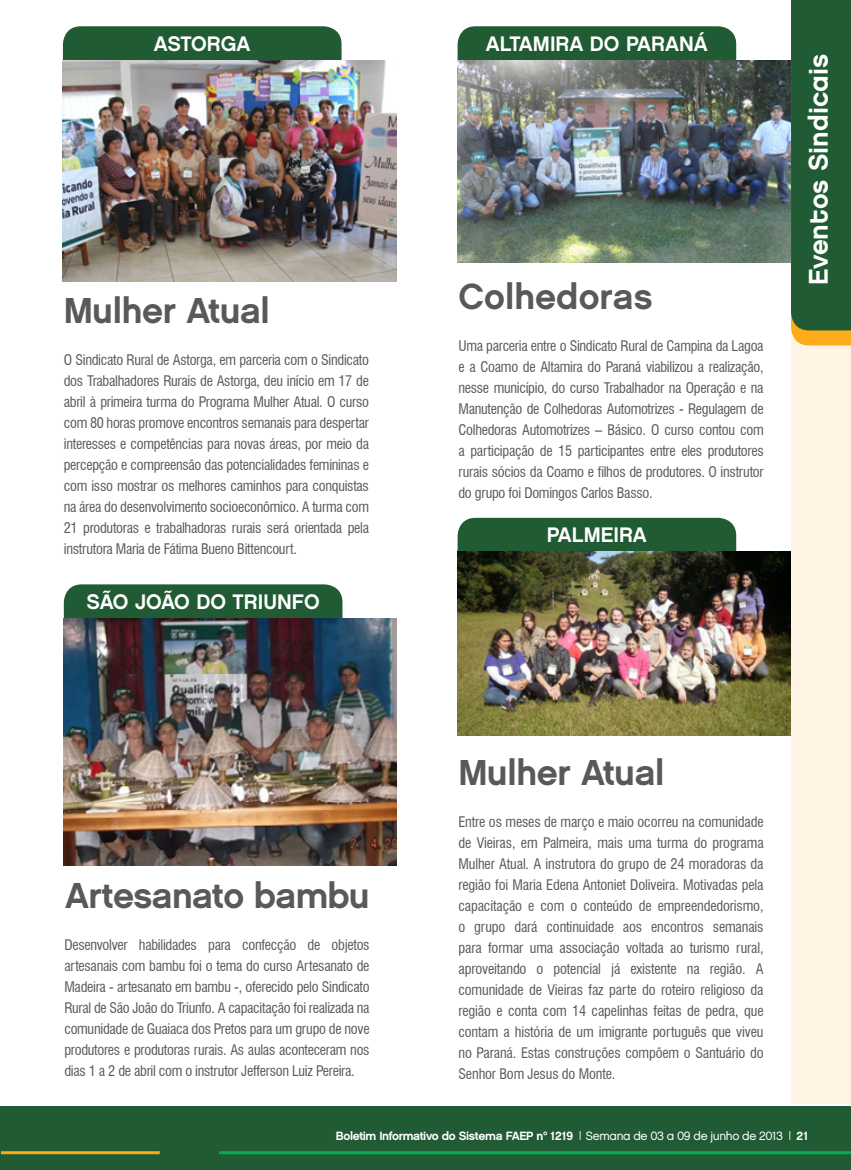
<style>
.page{position:relative;width:851px;height:1170px;background:#fff}
.page>*{position:absolute;margin:0;border:0;box-sizing:border-box;transform-origin:0 0}
.t1{font:36px "Chalet New York Nineteen Sixty";letter-spacing:-.01em;color:#58595b}
.t2{font:27px "Chalet New York Nineteen Eighty";color:#fff}
.t3{font:21px "Chalet New York Nineteen Eighty";color:#fff}
.t4{font:condensed 14.25px/21px "Swiss 721 BT";letter-spacing:-.02em;color:#58595b;text-align:justify}
.t5{font:12px "Chalet New York Nineteen Sixty";letter-spacing:-.03em;color:#fff}
.s1{font-family:"Chalet London Nineteen Eighty"}
</style>
<div class="page">
<div style="left:0;top:1106px;width:850px;height:63px;background:#205b34"></div>
<hr style="left:1px;top:1151px;width:159px;height:3px;background:#fbac18">
<hr style="left:219px;top:1151px;width:631px;height:3px;background:#00b055">
<div style="left:63px;top:26px;width:278px;height:34px;background:#205b34"></div>
<div style="left:457px;top:518px;width:279px;height:33px;background:#205b34"></div>
<div style="left:457px;top:26px;width:279px;height:34px;background:#205b34"></div>
<div style="left:64px;top:584px;width:278px;height:34px;background:#205b34"></div>
<img style="left:63px;top:60px;width:333px;height:221px">
<img style="left:457px;top:551px;width:333px;height:184px">
<img style="left:457px;top:60px;width:333px;height:202px">
<img style="left:64px;top:618px;width:333px;height:247px">
<div style="left:790px;top:0;width:60px;height:1103px;background:#fff4e3"></div>
<svg style="left:790px;top:0;width:60px;height:345px;background:#33653d"></svg>
<p class="t3" style="left:154px;top:31px;width:98px">ASTORGA</p>
<p class="t1" style="left:64px;top:289px;width:207px">Mulher Atual</p>
<p class="t4" style="left:64px;top:349px;width:307px">O Sindicato Rural de Astorga, em parceria com o Sindicato dos Trabalhadores Rurais de Astorga, deu início em 17 de abril à primeira turma do Programa Mulher Atual. O curso com 80 horas promove encontros semanais para despertar interesses e competências para novas áreas, por meio da percepção e compreensão das potencialidades femininas e com isso mostrar os melhores caminhos para conquistas na área do desenvolvimento socioeconômico. A turma com 21 produtoras e trabalhadoras rurais será orientada pela instrutora Maria de Fátima Bueno Bittencourt.</p>
<p class="t3" style="left:87px;top:588px;width:234px">SÃO JOÃO DO TRIUNFO</p>
<p class="t1" style="left:65px;top:873px;width:306px">Artesanato bambu</p>
<p class="t4" style="left:64px;top:933px;width:307px">Desenvolver habilidades para confecção de objetos artesanais com bambu foi o tema do curso Artesanato de Madeira - artesanato em bambu -, oferecido pelo Sindicato Rural de São João do Triunfo. A capacitação foi realizada na comunidade de Guaiaca dos Pretos para um grupo de nove produtores e produtoras rurais. As aulas aconteceram nos dias 1 a 2 de abril com o instrutor Jefferson Luiz Pereira.</p>
<p class="t3" style="left:486px;top:31px;width:223px">ALTAMIRA DO PARANÁ</p>
<p class="t1" style="left:458px;top:274px;width:196px">Colhedoras</p>
<p class="t4" style="left:458px;top:335px;width:307px">Uma parceria entre o Sindicato Rural de Campina da Lagoa e a Coamo de Altamira do Paraná viabilizou a realização, nesse município, do curso Trabalhador na Operação e na Manutenção de Colhedoras Automotrizes - Regulagem de Colhedoras Automotrizes – Básico. O curso contou com a participação de 15 participantes entre eles produtores rurais sócios da Coamo e filhos de produtores. O instrutor do grupo foi Domingos Carlos Basso.</p>
<p class="t3" style="left:546px;top:522px;width:102px">PALMEIRA</p>
<p class="t2" style="left:801px;top:285px;width:232px;rotate:-90deg">Eventos Sindicais</p>
<p class="t1" style="left:458px;top:750px;width:207px">Mulher Atual</p>
<p class="t4" style="left:458px;top:811px;width:307px">Entre os meses de março e maio ocorreu na comunidade de Vieiras, em Palmeira, mais uma turma do programa Mulher Atual. A instrutora do grupo de 24 moradoras da região foi Maria Edena Antoniet Doliveira. Motivadas pela capacitação e com o conteúdo de empreendedorismo, o grupo dará continuidade aos encontros semanais para formar uma associação voltada ao turismo rural, aproveitando o potencial já existente na região. A comunidade de Vieiras faz parte do roteiro religioso da região e conta com 14 capelinhas feitas de pedra, que contam a história de um imigrante português que viveu no Paraná. Estas construções compõem o Santuário do Senhor Bom Jesus do Monte.</p>
<p class="t5" style="left:336px;top:1128px;width:474px">Boletim Informativo do Sistema FAEP nº 1219 | <span class="s1">Semana de 03 a 09 de junho de 2013</span> | 21</p>
</div>
